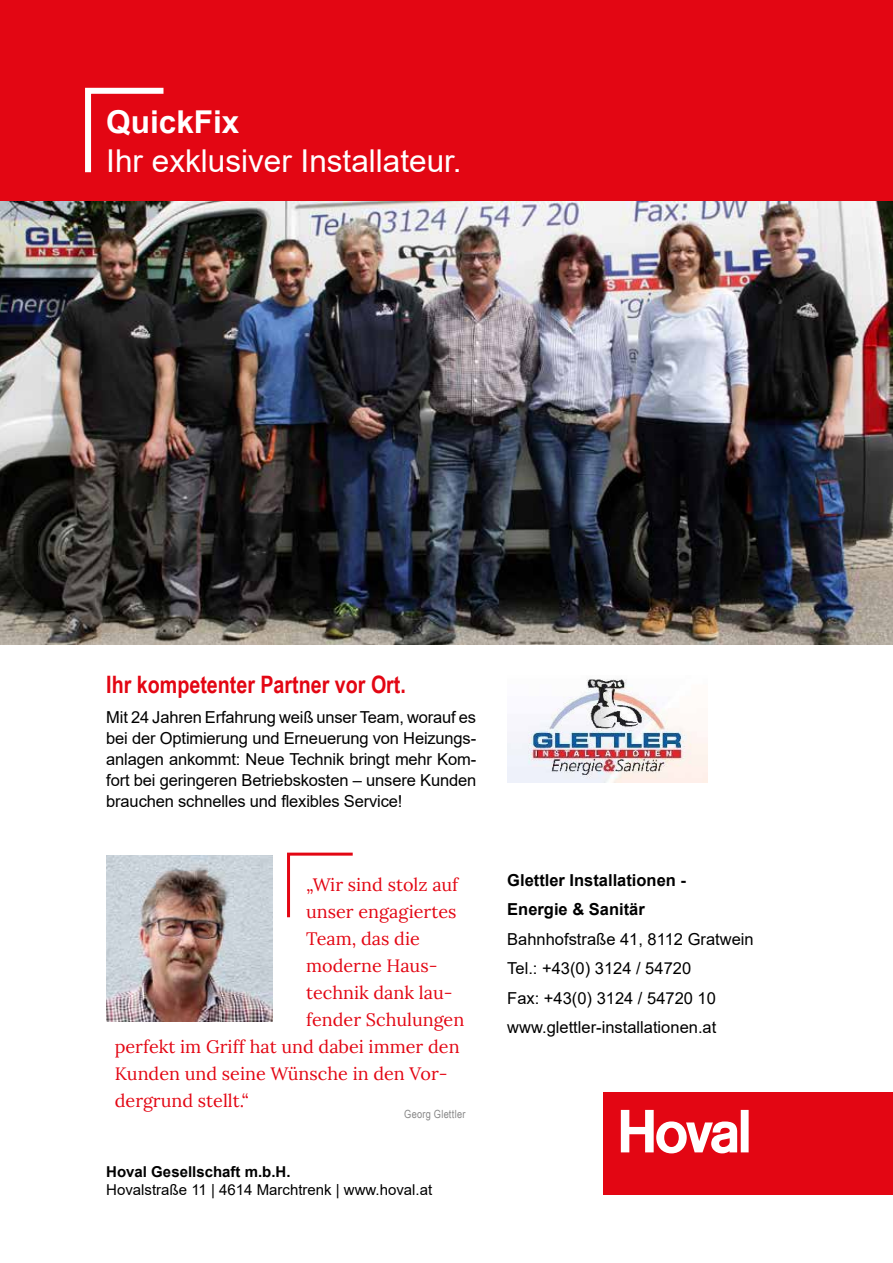
<style>
.page{position:relative;width:893px;height:1263px;background:#fff}
.page>*{position:absolute;margin:0;border:0;box-sizing:border-box;transform-origin:0 0}
.t1{font:31.5px "Arial";color:#fff}
.t2{font:700 31.5px "Arial";color:#fff}
.t3{font:700 24px "Arial Narrow";color:#e30613}
.t4{font:18px "Lora";color:#e30613}
.t5{font:16.5px/21px "Arial";color:#000;text-align:justify}
.t6{font:700 16.5px/29.5px "Arial";color:#000}
.t7{font:15px "Arial";color:#000}
.t8{font:700 15px "Arial";color:#000}
.t9{font:11.25px "Arial Narrow";letter-spacing:.025em;color:#878787}
</style>
<div class="page">
<div style="left:0;top:0;width:893px;height:210px;background:#e30613"></div>
<svg style="left:85px;top:87px;width:79px;height:86px"></svg>
<div style="left:604px;top:1093px;width:289px;height:102px;background:#e30613"></div>
<svg style="left:621px;top:1110px;width:128px;height:43px"></svg>
<img style="left:0;top:202px;width:893px;height:442px">
<svg style="left:287px;top:852px;width:66px;height:66px"></svg>
<img style="left:507px;top:679px;width:201px;height:104px">
<img style="left:106px;top:855px;width:166px;height:166px">
<h1 class="t2" style="left:106px;top:100px;width:135px">QuickFix</h1>
<h1 class="t1" style="left:106px;top:139px;width:357px">Ihr exklusiver Installateur.</h1>
<h2 class="t3" style="left:106px;top:666px;width:301px">Ihr kompetenter Partner vor Ort.</h2>
<p class="t5" style="left:106px;top:706px;width:371px">Mit 24 Jahren Erfahrung weiß unser Team, worauf es bei der Optimierung und Erneuerung von Heizungs&shy;anlagen ankommt: Neue Technik bringt mehr Kom&shy;fort bei geringeren Betriebskosten – unsere Kunden brauchen schnelles und flexibles Service!</p>
<p class="t4" style="left:306px;top:871px;width:154px">„Wir sind stolz auf</p>
<p class="t4" style="left:306px;top:898px;width:152px">unser engagiertes</p>
<p class="t4" style="left:306px;top:925px;width:115px">Team, das die</p>
<p class="t4" style="left:306px;top:952px;width:133px">moderne Haus-</p>
<p class="t4" style="left:306px;top:979px;width:148px">technik dank lau-</p>
<p class="t4" style="left:306px;top:1006px;width:160px">fender Schulungen</p>
<p class="t4" style="left:115px;top:1033px;width:346px">perfekt im Griff hat und dabei immer den</p>
<p class="t4" style="left:115px;top:1060px;width:334px">Kunden und seine Wünsche in den Vor-</p>
<p class="t4" style="left:115px;top:1087px;width:136px">dergrund stellt.“</p>
<p class="t9" style="left:404px;top:1106px;width:63px">Georg Glettler</p>
<p class="t8" style="left:106px;top:1161px;width:186px">Hoval Gesellschaft m.b.H.</p>
<p class="t7" style="left:106px;top:1179px;width:327px">Hovalstraße 11 | 4614 Marchtrenk | www.hoval.at</p>
<p class="t6" style="left:507px;top:865px;width:180px">Glettler Installationen -<br>Energie &amp; Sanitär</p>
<p class="t5" style="left:507px;top:924px;width:248px;line-height:29.5px;text-align:left">Bahnhofstraße 41, 8112 Gratwein<br>Tel.: +43(0) 3124 / 54720<br>Fax: +43(0) 3124 / 54720 10 www.glettler-installationen.at</p>
</div>
